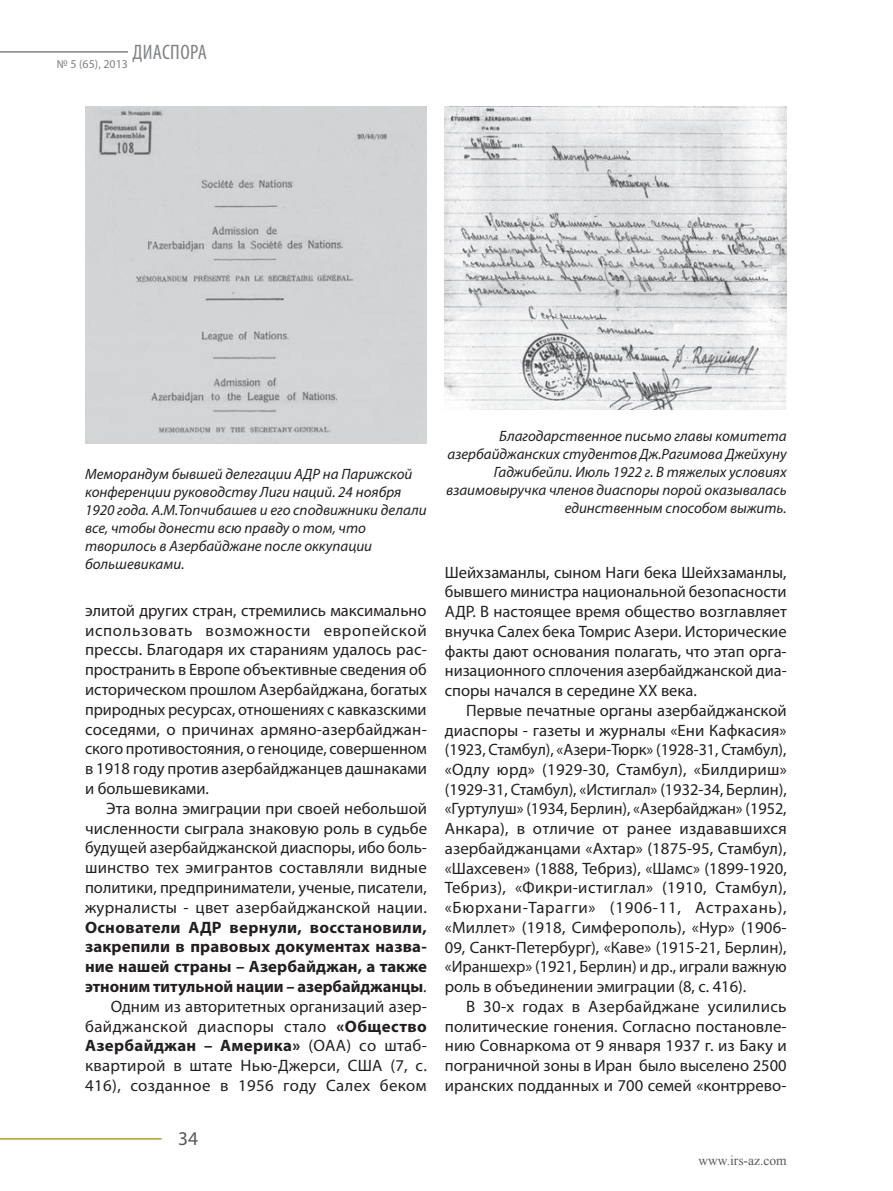
<style>
.page{position:relative;width:893px;height:1191px;background:#fff}
.page>*{position:absolute;margin:0;border:0;box-sizing:border-box;transform-origin:0 0}
.t1{font:condensed 21px "Myriad Pro";letter-spacing:.015em;color:#808285}
.t2{font:19.5px "Myriad Pro";color:#57585a}
.t3{font:16.5px/19.6px "Myriad Pro";color:#231f20;text-align:justify}
.t4{font:700 16.5px "Myriad Pro";letter-spacing:.01em;color:#231f20}
.t5{font:16.5px "Myriad Pro";letter-spacing:.025em;color:#231f20}
.t6{font:italic 15px/18px "Myriad Pro";color:#231f20}
.t7{font:13.5px "Times New Roman";color:#57585a}
.t8{font:12px "Myriad Pro";color:#808285}
.s1{font-weight:400}
.s2{font-weight:700}
</style>
<div class="page">
<hr style="left:0;top:51px;width:128px;height:2px;background:#808285">
<hr style="left:0;top:1138px;width:162px;height:1px;background:#af9a35">
<img style="left:85px;top:106px;width:342px;height:337px">
<img style="left:445px;top:106px;width:342px;height:303px">
<p class="t1" style="left:132px;top:39px;width:76px">ДИАСПОРА</p>
<p class="t8" style="left:57px;top:56px;width:73px">№ 5 (65), 2013</p>
<p class="t6" style="left:85px;top:465px;width:343px">Меморандум бывшей делегации АДР на Парижской конференции руководству Лиги наций. 24 ноября 1920 года. А.М.Топчибашев и его сподвижники делали все, чтобы донести всю правду о том, что творилось в Азербайджане после оккупации большевиками.</p>
<p class="t3" style="left:85px;top:600px;width:343px">элитой других стран, стремились максимально использовать возможности европейской прессы. Благодаря их стараниям удалось рас&shy;пространить в Европе объективные сведения об историческом прошлом Азербайджана, богатых природных ресурсах, отношениях с кавказскими соседями, о причинах армяно-азербайджан&shy;ского противостояния, о геноциде, совершенном в 1918 году против азербайджанцев дашнаками и большевиками.</p>
<p class="t3" style="left:85px;top:798px;width:344px;text-indent:21px">Эта волна эмиграции при своей небольшой численности сыграла знаковую роль в судьбе будущей азербайджанской диаспоры, ибо боль&shy;шинство тех эмигрантов составляли видные политики, предприниматели, ученые, писатели, журналисты - цвет азербайджанской нации.</p>
<p class="t4" style="left:85px;top:916px;width:343px">Основатели АДР вернули, восстановили,</p>
<p class="t4" style="left:85px;top:936px;width:343px">закрепили в правовых документах назва-</p>
<p class="t4" style="left:85px;top:956px;width:343px">ние нашей страны – Азербайджан, а также</p>
<p class="t4" style="left:85px;top:975px;width:343px">этноним титульной нации – азербайджанцы<span class="s1">.</span></p>
<p class="t3" style="left:111px;top:996px;width:318px">Одним из авторитетных организаций азер-</p>
<p class="t5" style="left:85px;top:1016px;width:343px">байджанской диаспоры стало <span class="s2">«Общество</span></p>
<p class="t4" style="left:85px;top:1035px;width:240px">Азербайджан – Америка» <span class="s1">(ОАА</span></p>
<p class="t3" style="left:85px;top:1035px;width:343px;text-indent:261px">) со штаб&shy;квартирой в штате Нью-Джерси, США (7, с.<br>416), созданное в 1956 году Салех беком</p>
<p class="t2" style="left:178px;top:1126px;width:22px">34</p>
<p class="t6" style="left:446px;top:427px;width:342px;text-align:right">Благодарственное письмо главы комитета азербайджанских студентов Дж.Рагимова Джейхуну Гаджибейли. Июль 1922 г. В тяжелых условиях взаимовыручка членов диаспоры порой оказывалась единственным способом выжить.</p>
<p class="t3" style="left:445px;top:562px;width:343px">Шейхзаманлы, сыном Наги бека Шейхзаманлы, бывшего министра национальной безопасности АДР. В настоящее время общество возглавляет внучка Салех бека Томрис Азери. Исторические факты дают основания полагать, что этап орга&shy;низационного сплочения азербайджанской диа&shy;споры начался в середине ХХ века.</p>
<p class="t3" style="left:445px;top:700px;width:343px;text-indent:21px">Первые печатные органы азербайджанской диаспоры - газеты и журналы «Ени Кафкасия» (1923, Стамбул), «Азери-Тюрк» (1928-31, Стамбул), «Одлу юрд» (1929-30, Стамбул), «Билдириш» (1929-31, Стамбул), «Истиглал» (1932-34, Берлин), «Гуртулуш» (1934, Берлин), «Азербайджан» (1952, Анкара), в отличие от ранее издававшихся азербайджанцами «Ахтар» (1875-95, Стамбул), «Шахсевен» (1888, Тебриз), «Шамс» (1899-1920, Тебриз), «Фикри-истиглал» (1910, Стамбул), «Бюрхани-Тарагги» (1906-11, Астрахань), «Миллет» (1918, Симферополь), «Нур» (1906- 09, Санкт-Петербург), «Каве» (1915-21, Берлин), «Ираншехр» (1921, Берлин) и др., играли важную роль в объединении эмиграции (8, с. 416).</p>
<p class="t3" style="left:445px;top:996px;width:343px;text-indent:21px">В 30-х годах в Азербайджане усилились политические гонения. Согласно постановле&shy;нию Совнаркома от 9 января 1937 г. из Баку и пограничной зоны в Иран было выселено 2500 иранских подданных и 700 семей «контррево-</p>
<p class="t7" style="left:698px;top:1151px;width:90px">www.irs-az.com</p>
</div>
